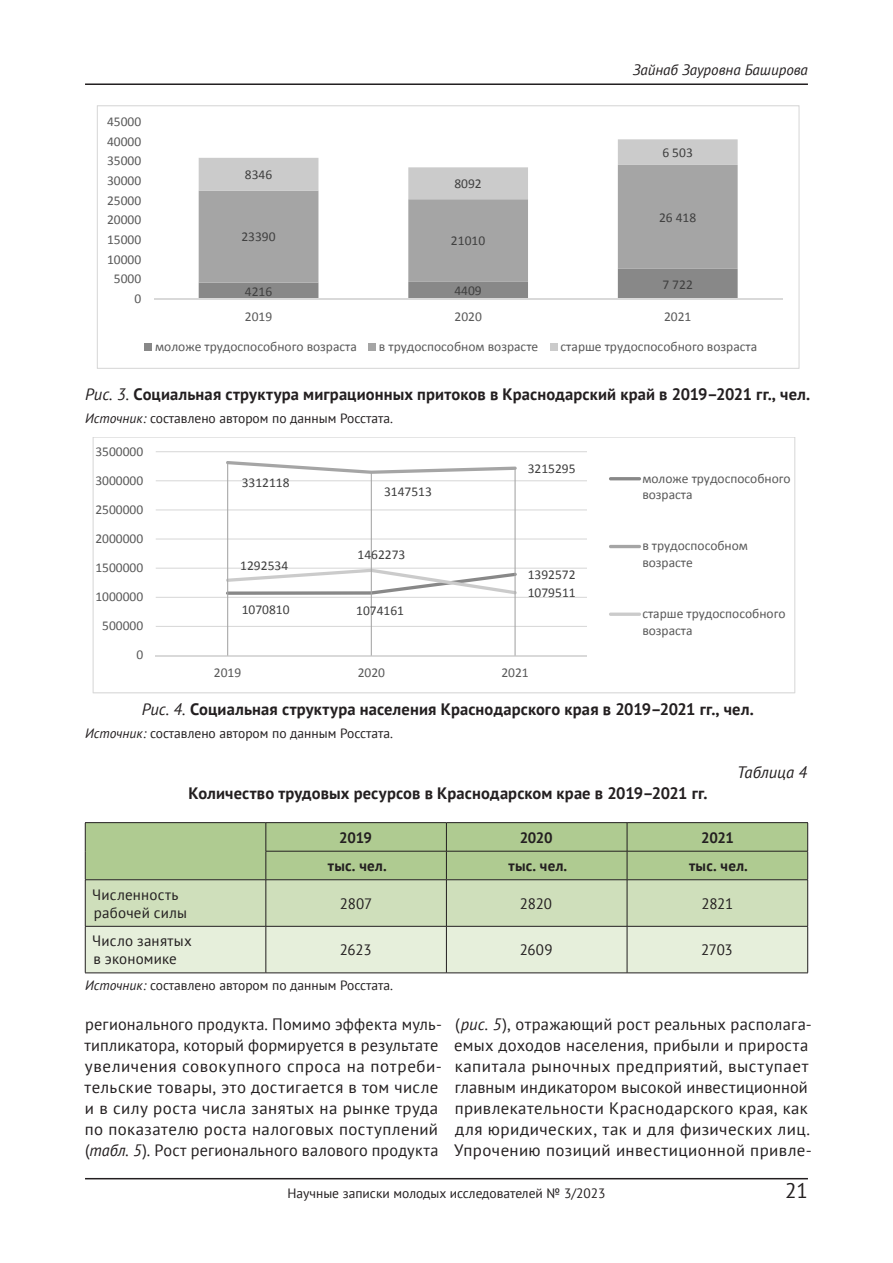
<style>
.page{position:relative;width:893px;height:1263px;background:#fff}
.page>*{position:absolute;margin:0;border:0;box-sizing:border-box;transform-origin:0 0}
.t1{font:21px "PT Sans";color:#231f20}
.t2{font:16.5px/21px "PT Sans";letter-spacing:.02em;color:#231f20}
.t3{font:700 16.5px "PT Sans";letter-spacing:.005em;color:#231f20}
.t4{font:italic 16.5px "PT Sans";letter-spacing:-.005em;color:#231f20}
.t5{font:15px/18px "PT Sans";letter-spacing:.01em;color:#231f20}
.t6{font:700 15px "PT Sans";color:#231f20}
.t7{font:italic 15px "PT Sans";color:#231f20}
.t8{font:13.5px/16.5px "Calibri";color:#595959}
.t9{font:13.5px "PT Sans";color:#231f20}
.t10{font:13.5px "Calibri";color:#404040}
.s1{font-weight:400;font-style:italic}
.s2{font-style:italic}
</style>
<div class="page">
<hr style="left:85px;top:1178px;width:723px;height:1px;background:#231f20">
<hr style="left:85px;top:83px;width:723px;height:2px;background:#231f20">
<svg style="left:97px;top:106px;width:703px;height:263px"></svg>
<svg style="left:93px;top:437px;width:702px;height:256px"></svg>
<hr style="left:85px;top:973px;width:181px;height:1px;background:#231f20">
<hr style="left:266px;top:973px;width:180px;height:1px;background:#231f20">
<hr style="left:446px;top:973px;width:181px;height:1px;background:#231f20">
<hr style="left:627px;top:973px;width:181px;height:1px;background:#231f20">
<hr style="left:85px;top:822px;width:181px;height:1px;background:#231f20">
<hr style="left:266px;top:822px;width:180px;height:1px;background:#231f20">
<hr style="left:446px;top:822px;width:181px;height:1px;background:#231f20">
<hr style="left:627px;top:822px;width:181px;height:1px;background:#231f20">
<svg style="left:85px;top:823px;width:723px;height:150px;background:#c5d7b1"></svg>
<hr style="left:85px;top:879px;width:181px;height:1px;background:#231f20">
<hr style="left:266px;top:879px;width:180px;height:1px;background:#231f20">
<hr style="left:446px;top:879px;width:181px;height:1px;background:#231f20">
<hr style="left:627px;top:879px;width:181px;height:1px;background:#231f20">
<p class="t8" style="left:107px;top:113px;width:36px">45000</p>
<p class="t8" style="left:107px;top:133px;width:36px">40000</p>
<p class="t8" style="left:107px;top:153px;width:36px">35000</p>
<p class="t8" style="left:107px;top:172px;width:36px">30000</p>
<p class="t8" style="left:107px;top:192px;width:36px">25000</p>
<p class="t8" style="left:107px;top:212px;width:36px">20000</p>
<p class="t8" style="left:107px;top:231px;width:36px">15000</p>
<p class="t8" style="left:107px;top:251px;width:36px">10000</p>
<p class="t8" style="left:114px;top:271px;width:29px">5000</p>
<p class="t8" style="left:134px;top:290px;width:8px">0</p>
<p class="t10" style="left:245px;top:166px;width:29px">8346</p>
<p class="t10" style="left:454px;top:175px;width:29px">8092</p>
<p class="t10" style="left:241px;top:228px;width:36px">23390</p>
<p class="t10" style="left:451px;top:232px;width:36px">21010</p>
<p class="t10" style="left:245px;top:282px;width:29px">4216</p>
<p class="t10" style="left:454px;top:282px;width:29px">4409</p>
<p class="t7" style="left:633px;top:61px;width:177px">Зайнаб Зауровна Баширова</p>
<p class="t10" style="left:662px;top:144px;width:32px">6 503</p>
<p class="t10" style="left:659px;top:208px;width:39px">26 418</p>
<p class="t10" style="left:662px;top:276px;width:32px">7 722</p>
<p class="t8" style="left:245px;top:308px;width:29px">2019</p>
<p class="t8" style="left:454px;top:308px;width:29px">2020</p>
<p class="t8" style="left:664px;top:308px;width:29px">2021</p>
<p class="t8" style="left:155px;top:338px;width:203px">моложе трудоспособного возраста</p>
<p class="t8" style="left:379px;top:338px;width:161px">в трудоспособном возрасте</p>
<p class="t8" style="left:561px;top:338px;width:198px">старше трудоспособного возраста</p>
<p class="t3" style="left:85px;top:384px;width:726px"><span class="s1">Рис. 3.</span> Социальная структура миграционных притоков в Краснодарский край в 2019–2021 гг., чел.</p>
<p class="t9" style="left:85px;top:410px;width:309px"><span class="s2">Источник:</span> составлено автором по данным Росстата.</p>
<p class="t8" style="left:95px;top:443px;width:49px">3500000</p>
<p class="t8" style="left:95px;top:472px;width:49px">3000000</p>
<p class="t8" style="left:95px;top:501px;width:49px">2500000</p>
<p class="t8" style="left:95px;top:530px;width:49px">2000000</p>
<p class="t8" style="left:95px;top:559px;width:49px">1500000</p>
<p class="t8" style="left:95px;top:588px;width:49px">1000000</p>
<p class="t8" style="left:102px;top:618px;width:43px">500000</p>
<p class="t8" style="left:136px;top:647px;width:8px">0</p>
<p class="t10" style="left:242px;top:474px;width:49px">3312118</p>
<p class="t10" style="left:240px;top:557px;width:49px">1292534</p>
<p class="t10" style="left:384px;top:483px;width:49px">3147513</p>
<p class="t10" style="left:358px;top:546px;width:49px">1462273</p>
<p class="t10" style="left:242px;top:601px;width:49px">1070810</p>
<p class="t10" style="left:356px;top:602px;width:49px">1074161</p>
<p class="t10" style="left:528px;top:460px;width:49px">3215295</p>
<p class="t10" style="left:528px;top:566px;width:49px">1392572</p>
<p class="t10" style="left:528px;top:584px;width:49px">1079511</p>
<p class="t8" style="left:214px;top:664px;width:29px">2019</p>
<p class="t8" style="left:358px;top:664px;width:29px">2020</p>
<p class="t8" style="left:501px;top:664px;width:29px">2021</p>
<p class="t8" style="left:642px;top:470px;width:150px">моложе трудоспособного возраста</p>
<p class="t8" style="left:642px;top:538px;width:107px">в трудоспособном возрасте</p>
<p class="t8" style="left:642px;top:605px;width:145px">старше трудоспособного возраста</p>
<p class="t3" style="left:142px;top:699px;width:613px"><span class="s1">Рис. 4.</span> Социальная структура населения Краснодарского края в 2019–2021 гг., чел.</p>
<p class="t9" style="left:85px;top:725px;width:309px"><span class="s2">Источник:</span> составлено автором по данным Росстата.</p>
<p class="t4" style="left:737px;top:762px;width:72px">Таблица 4</p>
<p class="t3" style="left:189px;top:783px;width:520px">Количество трудовых ресурсов в Краснодарском крае в 2019–2021 гг.</p>
<p class="t6" style="left:339px;top:827px;width:34px">2019</p>
<p class="t6" style="left:520px;top:827px;width:34px">2020</p>
<p class="t6" style="left:701px;top:827px;width:34px">2021</p>
<p class="t6" style="left:328px;top:856px;width:60px">тыс. чел.</p>
<p class="t6" style="left:508px;top:856px;width:60px">тыс. чел.</p>
<p class="t6" style="left:689px;top:856px;width:60px">тыс. чел.</p>
<p class="t5" style="left:92px;top:885px;width:96px">Численность рабочей силы</p>
<p class="t5" style="left:340px;top:894px;width:34px">2807</p>
<p class="t5" style="left:520px;top:894px;width:33px">2820</p>
<p class="t5" style="left:701px;top:894px;width:33px">2821</p>
<p class="t5" style="left:92px;top:932px;width:101px">Число занятых в экономике</p>
<p class="t5" style="left:340px;top:941px;width:33px">2623</p>
<p class="t5" style="left:520px;top:941px;width:34px">2609</p>
<p class="t5" style="left:701px;top:941px;width:33px">2703</p>
<p class="t9" style="left:85px;top:976px;width:309px"><span class="s2">Источник:</span> составлено автором по данным Росстата.</p>
<p class="t2" style="left:84px;top:1014px;width:359px">регионального продукта. Помимо эффекта муль&shy;типликатора, который формируется в результате увеличения совокупного спроса на потреби&shy;тельские товары, это достигается в том числе и в силу роста числа занятых на рынке труда по показателю роста налоговых поступлений (<span class="s2">табл. 5</span>). Рост регионального валового продукта</p>
<p class="t2" style="left:454px;top:1014px;width:359px">(<span class="s2">рис. 5</span>), отражающий рост реальных располага&shy;емых доходов населения, прибыли и прироста капитала рыночных предприятий, выступает главным индикатором высокой инвестиционной привлекательности Краснодарского края, как для юридических, так и для физических лиц.<br>Упрочению позиций инвестиционной привле-</p>
<p class="t9" style="left:287px;top:1185px;width:320px">Научные записки молодых исследователей № 3/2023</p>
<p class="t1" style="left:785px;top:1177px;width:24px">21</p>
</div>
